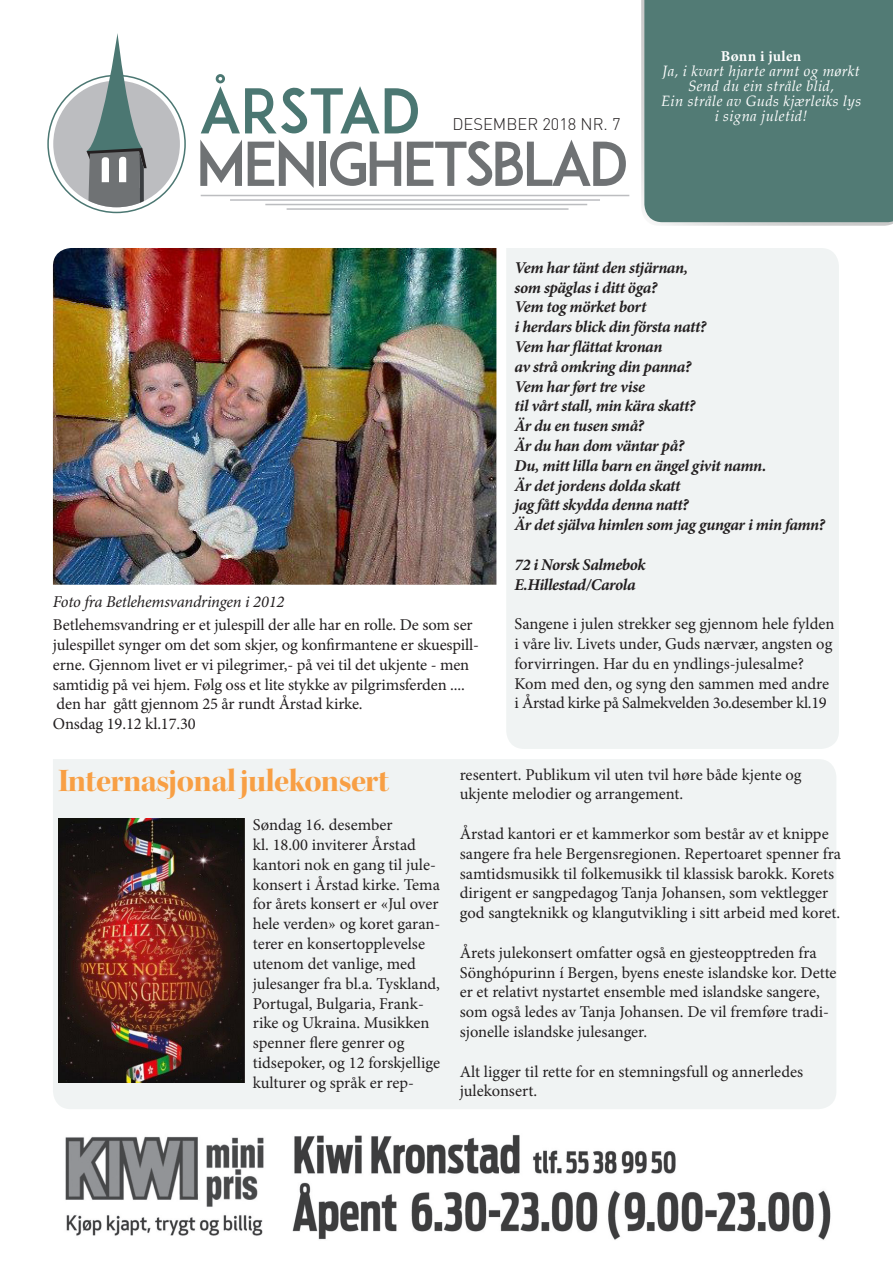
<style>
.page{position:relative;width:893px;height:1263px;background:#fff}
.page>*{position:absolute;margin:0;border:0;box-sizing:border-box;transform-origin:0 0}
.t1{font:60.9px "ADAM.CGPRO";letter-spacing:-.02em;color:#4b7772}
.t2{font:59.7px "ADAM.CGPRO";letter-spacing:-.06em;color:#6f7274}
.Overskrift{font:33px "Kepler Std Bold Disp";letter-spacing:-.015em;color:#f89f44}
.t3{font:16.5px/19.8px "Minion Pro";letter-spacing:-.005em;color:#231f20}
.t4{font:italic 700 16.5px "Minion Pro";letter-spacing:-.025em;color:#231f20}
.t5{font:italic 16.5px "Minion Pro";letter-spacing:-.015em;color:#231f20}
.t6{font:300 16.5px "DIN";color:#231f20}
.tekst_11{font:italic 15px "Palatino";letter-spacing:.02em;color:#fff}
.tekst_11-2{font:700 15px "Minion Pro";letter-spacing:.02em;color:#fff}
</style>
<div class="page">
<div style="left:53px;top:759px;width:783px;height:350px;background:#f0f3f3"></div>
<svg style="left:641px;top:0;width:252px;height:226px;background:#d9dad9"></svg>
<div style="left:644px;top:0;width:249px;height:222px;background:#527b75"></div>
<div style="left:506px;top:248px;width:333px;height:501px;background:#f0f3f3"></div>
<hr style="left:201px;top:195px;width:428px;height:1px;background:#bcbdc0">
<hr style="left:230px;top:199px;width:370px;height:2px;background:#bcbdc0">
<hr style="left:265px;top:204px;width:322px;height:1px;background:#bcbdc0">
<hr style="left:287px;top:208px;width:281px;height:2px;background:#bcbdc0">
<img style="left:65px;top:1134px;width:766px;height:106px">
<svg style="left:47px;top:33px;width:139px;height:180px"></svg>
<img style="left:53px;top:248px;width:443px;height:337px">
<img style="left:58px;top:818px;width:186px;height:264px">
<p class="t1" style="left:199px;top:74px;width:223px">ÅRSTAD</p>
<p class="t6" style="left:452px;top:114px;width:170px">DESEMBER 2018 NR. 7</p>
<p class="t2" style="left:196px;top:128px;width:435px">MENIGHETSBLAD</p>
<p class="tekst_11-2" style="left:721px;top:46px;width:82px">Bønn i julen</p>
<p class="tekst_11" style="left:663px;top:58px;width:199px">Ja, i kvart hjarte armt og mørkt</p>
<p class="tekst_11" style="left:688px;top:73px;width:147px">Send du ein stråle blid,</p>
<p class="tekst_11" style="left:661px;top:88px;width:202px">Ein stråle av Guds kjærleiks lys</p>
<p class="tekst_11" style="left:715px;top:103px;width:94px">i signa juletid!</p>
<p class="t4" style="left:514px;top:256px;width:175px">Vem har tänt den stjärnan,</p>
<p class="t4" style="left:514px;top:275px;width:144px">som späglas i ditt öga?</p>
<p class="t4" style="left:514px;top:295px;width:133px">Vem tog mörket bort</p>
<p class="t4" style="left:514px;top:315px;width:193px">i herdars blick din första natt?</p>
<p class="t4" style="left:514px;top:335px;width:149px">Vem har flättat kronan</p>
<p class="t4" style="left:514px;top:355px;width:178px">av strå omkring din panna?</p>
<p class="t4" style="left:514px;top:374px;width:132px">Vem har ført tre vise</p>
<p class="t4" style="left:514px;top:394px;width:182px">til vårt stall, min kära skatt?</p>
<p class="t4" style="left:514px;top:414px;width:131px">Är du en tusen små?</p>
<p class="t4" style="left:514px;top:434px;width:171px">Är du han dom väntar på?</p>
<p class="t4" style="left:514px;top:454px;width:253px">Du, mitt lilla barn en ängel givit namn.</p>
<p class="t4" style="left:514px;top:473px;width:168px">Är det jordens dolda skatt</p>
<p class="t4" style="left:514px;top:493px;width:175px">jag fått skydda denna natt?</p>
<p class="t4" style="left:514px;top:513px;width:312px">Är det själva himlen som jag gungar i min famn?</p>
<p class="t4" style="left:514px;top:553px;width:133px">72 i Norsk Salmebok</p>
<p class="t4" style="left:514px;top:572px;width:123px">E.Hillestad/Carola</p>
<p class="t3" style="left:514px;top:614px;width:321px">Sangene i julen strekker seg gjennom hele fylden i våre liv. Livets under, Guds nærvær, angsten og forvirringen. Har du en yndlings-julesalme?</p>
<p class="t3" style="left:514px;top:673px;width:316px">Kom med den, og syng den sammen med andre i Årstad kirke på Salmekvelden 3o.desember kl.19</p>
<p class="t5" style="left:53px;top:591px;width:233px">Foto fra Betlehemsvandringen i 2012</p>
<p class="t3" style="left:53px;top:615px;width:428px">Betlehemsvandring er et julespill der alle har en rolle. De som ser julespillet synger om det som skjer, og konfirmantene er skuespill&shy;erne. Gjennom livet er vi pilegrimer,- på vei til det ukjente - men samtidig på vei hjem. Følg oss et lite stykke av pilgrimsferden ....</p>
<p class="t3" style="left:53px;top:694px;width:311px">den har gått gjennom 25 år rundt Årstad kirke.<br>Onsdag 19.12 kl.17.30</p>
<p class="Overskrift" style="left:58px;top:761px;width:332px">Internasjonal julekonsert</p>
<p class="t3" style="left:253px;top:815px;width:189px">Søndag 16. desember<br>kl. 18.00 inviterer Årstad kantori nok en gang til jule&shy;konsert i Årstad kirke. Tema for årets konsert er «Jul over hele verden» og koret garan&shy;terer en konsertopplevelse utenom det vanlige, med julesanger fra bl.a. Tyskland,<br>Portugal, Bulgaria, Frank&shy;rike og Ukraina. Musikken spenner flere genrer og tidsepoker, og 12 forskjellige kulturer og språk er rep-</p>
<p class="t3" style="left:460px;top:764px;width:343px">resentert. Publikum vil uten tvil høre både kjente og ukjente melodier og arrangement.</p>
<p class="t3" style="left:460px;top:824px;width:383px">Årstad kantori er et kammerkor som består av et knippe sangere fra hele Bergensregionen. Repertoaret spenner fra samtidsmusikk til folkemusikk til klassisk barokk. Korets dirigent er sangpedagog Tanja Johansen, som vektlegger god sangteknikk og klangutvikling i sitt arbeid med koret.</p>
<p class="t3" style="left:460px;top:943px;width:378px">Årets julekonsert omfatter også en gjesteopptreden fra Sönghópurinn í Bergen, byens eneste islandske kor. Dette er et relativt nystartet ensemble med islandske sangere, som også ledes av Tanja Johansen. De vil fremføre tradi&shy;sjonelle islandske julesanger.</p>
<p class="t3" style="left:460px;top:1061px;width:345px">Alt ligger til rette for en stemningsfull og annerledes julekonsert.</p>
</div>
